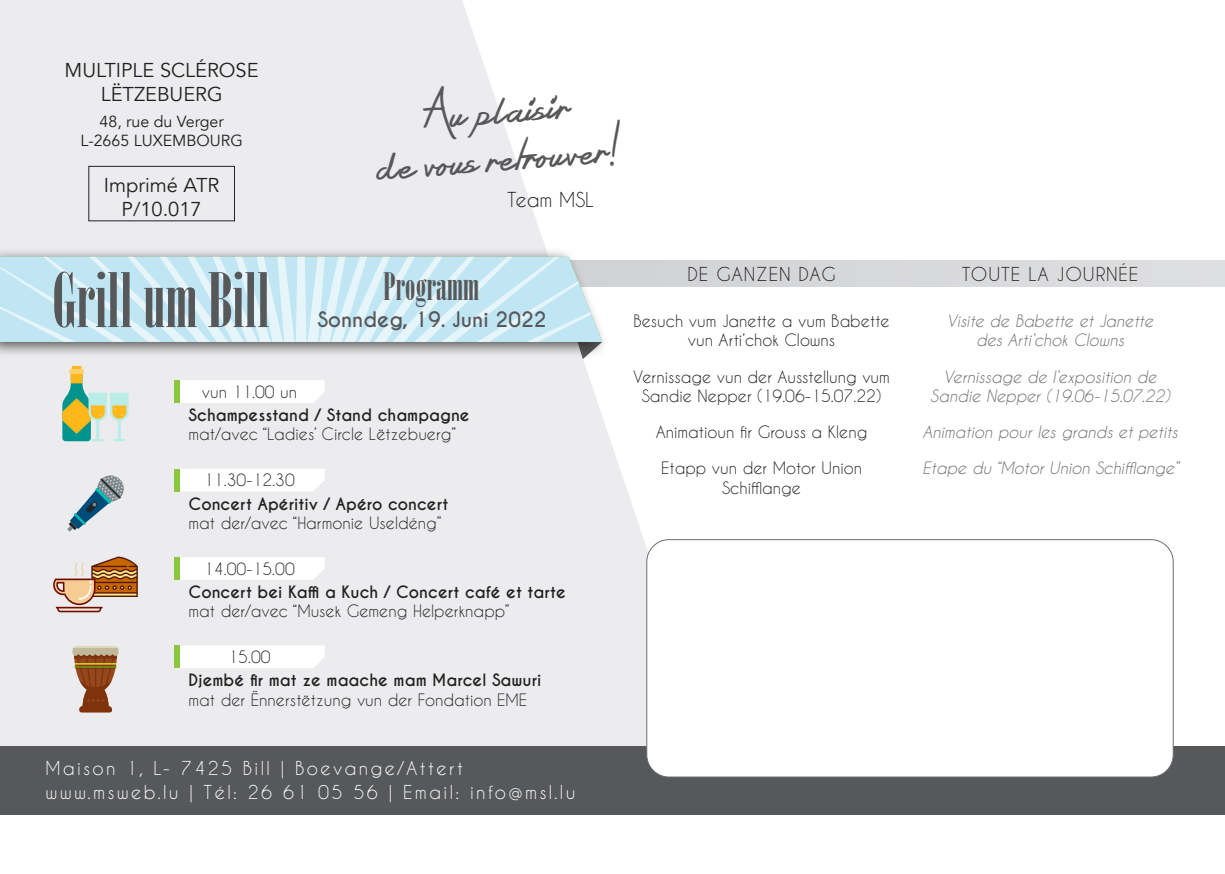
<style>
.page{position:relative;width:1225px;height:874px;background:#fff}
.page>*{position:absolute;margin:0;border:0;box-sizing:border-box;transform-origin:0 0}
.t1{font:74.8px "Onyx";color:#57585a}
.t2{font:38.6px "Silent Reaction";color:#57585a}
.t3{font:37.8px "Onyx";color:#57585a}
.t4{font:20px "Avenir";color:#231f20}
.t5{font:700 20px "Caviar Dreams";color:#57585a}
.t6{font:19.4px "Caviar Dreams";color:#231f20}
.t7{font:18px "Caviar Dreams";letter-spacing:.13em;color:#fff}
.t8{font:18px "Caviar Dreams";letter-spacing:.05em;color:#231f20}
.t9{font:16px/19.2px "Caviar Dreams";color:#231f20;text-align:center}
.t10{font:italic 16px/19.2px "Caviar Dreams";color:#6c6d70;text-align:center}
.t11{font:700 16px "Caviar Dreams";color:#231f20}
.t12{font:16px "Avenir";color:#231f20}
</style>
<div class="page">
<svg style="left:0;top:0;width:659px;height:746px;background:#eeeef0"></svg>
<div style="left:89px;top:166px;width:146px;height:55px;border:1px solid #231f20"></div>
<div style="left:0;top:746px;width:1225px;height:68px;background:#57585a"></div>
<div style="left:647px;top:539px;width:526px;height:237px;background:#fff;border-radius:22px"></div>
<div style="left:646px;top:539px;width:527px;height:238px;border:1px solid #6c6d70;border-radius:22px"></div>
<div style="left:558px;top:260px;width:667px;height:27px;background:#d8d9da"></div>
<svg style="left:577px;top:357px;width:25px;height:2px"></svg>
<div style="left:0;top:248px;width:608px;height:109px;background:#231f20;opacity:.75"></div>
<svg style="left:0;top:257px;width:591px;height:85px;background:#cbeaf4"></svg>
<svg style="left:180px;top:557px;width:145px;height:22px"></svg>
<div style="left:174px;top:557px;width:6px;height:22px;background:#8bc63e"></div>
<svg style="left:180px;top:645px;width:145px;height:23px"></svg>
<div style="left:174px;top:645px;width:6px;height:23px;background:#8bc63e"></div>
<svg style="left:180px;top:468px;width:145px;height:23px"></svg>
<div style="left:174px;top:468px;width:6px;height:23px;background:#8bc63e"></div>
<svg style="left:180px;top:380px;width:145px;height:23px"></svg>
<div style="left:174px;top:380px;width:6px;height:23px;background:#8bc63e"></div>
<svg style="left:72px;top:645px;width:47px;height:67px;background:#af8468"></svg>
<hr style="left:74px;top:663px;width:43px;height:1px;background:#eaea34">
<hr style="left:74px;top:666px;width:43px;height:1px;background:#64aa13">
<svg style="left:67px;top:475px;width:57px;height:56px;background:#a9bcc5"></svg>
<svg style="left:62px;top:366px;width:67px;height:75px;background:#c3d2ae"></svg>
<svg style="left:53px;top:556px;width:85px;height:56px;background:#cba688"></svg>
<p class="t4" style="left:65px;top:58px;width:195px">MULTIPLE SCLÉROSE</p>
<p class="t4" style="left:101px;top:82px;width:123px">LËTZEBUERG</p>
<p class="t12" style="left:100px;top:112px;width:126px">48, rue du Verger</p>
<p class="t12" style="left:80px;top:131px;width:164px">L-2665 LUXEMBOURG</p>
<p class="t4" style="left:104px;top:173px;width:117px">Imprimé ATR</p>
<p class="t4" style="left:122px;top:197px;width:82px">P/10.017</p>
<p class="t2" style="left:421px;top:87px;width:149px;rotate:-4deg">Au plaisir</p>
<p class="t2" style="left:377px;top:138px;width:246px;rotate:-4deg">de vous retrouver!</p>
<p class="t6" style="left:507px;top:187px;width:89px">Team MSL</p>
<p class="t1" style="left:53px;top:257px;width:219px">Grill um Bill</p>
<p class="t3" style="left:383px;top:264px;width:98px">Programm</p>
<p class="t5" style="left:317px;top:307px;width:231px">Sonndeg, 19. Juni 2022</p>
<p class="t9" style="left:202px;top:381px;width:97px">vun 11.00 un</p>
<p class="t11" style="left:189px;top:405px;width:283px">Schampesstand / Stand champagne</p>
<p class="t9" style="left:189px;top:424px;width:269px">mat/avec “Ladies’ Circle Lëtzebuerg”</p>
<p class="t9" style="left:204px;top:470px;width:92px">11.30-12.30</p>
<p class="t11" style="left:189px;top:493px;width:261px">Concert Apéritiv / Apéro concert</p>
<p class="t9" style="left:189px;top:512px;width:254px">mat der/avec “Harmonie Useldéng”</p>
<p class="t9" style="left:204px;top:558px;width:92px">14.00-15.00</p>
<p class="t11" style="left:189px;top:582px;width:379px">Concert bei Kaffi a Kuch / Concert café et tarte</p>
<p class="t9" style="left:189px;top:601px;width:322px">mat der/avec “Musek Gemeng Helperknapp”</p>
<p class="t9" style="left:228px;top:646px;width:44px">15.00</p>
<p class="t11" style="left:189px;top:670px;width:354px">Djembé fir mat ze maache mam Marcel Sawuri</p>
<p class="t9" style="left:189px;top:689px;width:340px">mat der Ënnerstëtzung vun der Fondation EME</p>
<p class="t8" style="left:687px;top:263px;width:150px">DE GANZEN DAG</p>
<p class="t8" style="left:962px;top:263px;width:178px">TOUTE LA JOURNÉE</p>
<p class="t9" style="left:633px;top:311px;width:258px">Besuch vum Janette a vum Babette vun Arti’chok Clowns</p>
<p class="t9" style="left:633px;top:366px;width:258px">Vernissage vun der Ausstellung vum<br>Sandie Nepper (19.06-15.07.22)</p>
<p class="t9" style="left:655px;top:422px;width:213px">Animatioun fir Grouss a Kleng</p>
<p class="t9" style="left:661px;top:458px;width:202px">Etapp vun der Motor Union<br>Schifflange</p>
<p class="t10" style="left:947px;top:311px;width:208px">Visite de Babette et Janette des Arti’chok Clowns</p>
<p class="t10" style="left:930px;top:366px;width:241px">Vernissage de l’exposition de<br>Sandie Nepper (19.06-15.07.22)</p>
<p class="t10" style="left:922px;top:422px;width:257px">Animation pour les grands et petits</p>
<p class="t10" style="left:922px;top:458px;width:258px">Etape du “Motor Union Schifflange”</p>
<p class="t7" style="left:45px;top:757px;width:419px">Maison 1, L- 7425 Bill | Boevange/Attert</p>
<p class="t7" style="left:45px;top:781px;width:531px">www.msweb.lu | Tél: 26 61 05 56 | Email: info@msl.lu</p>
</div>
